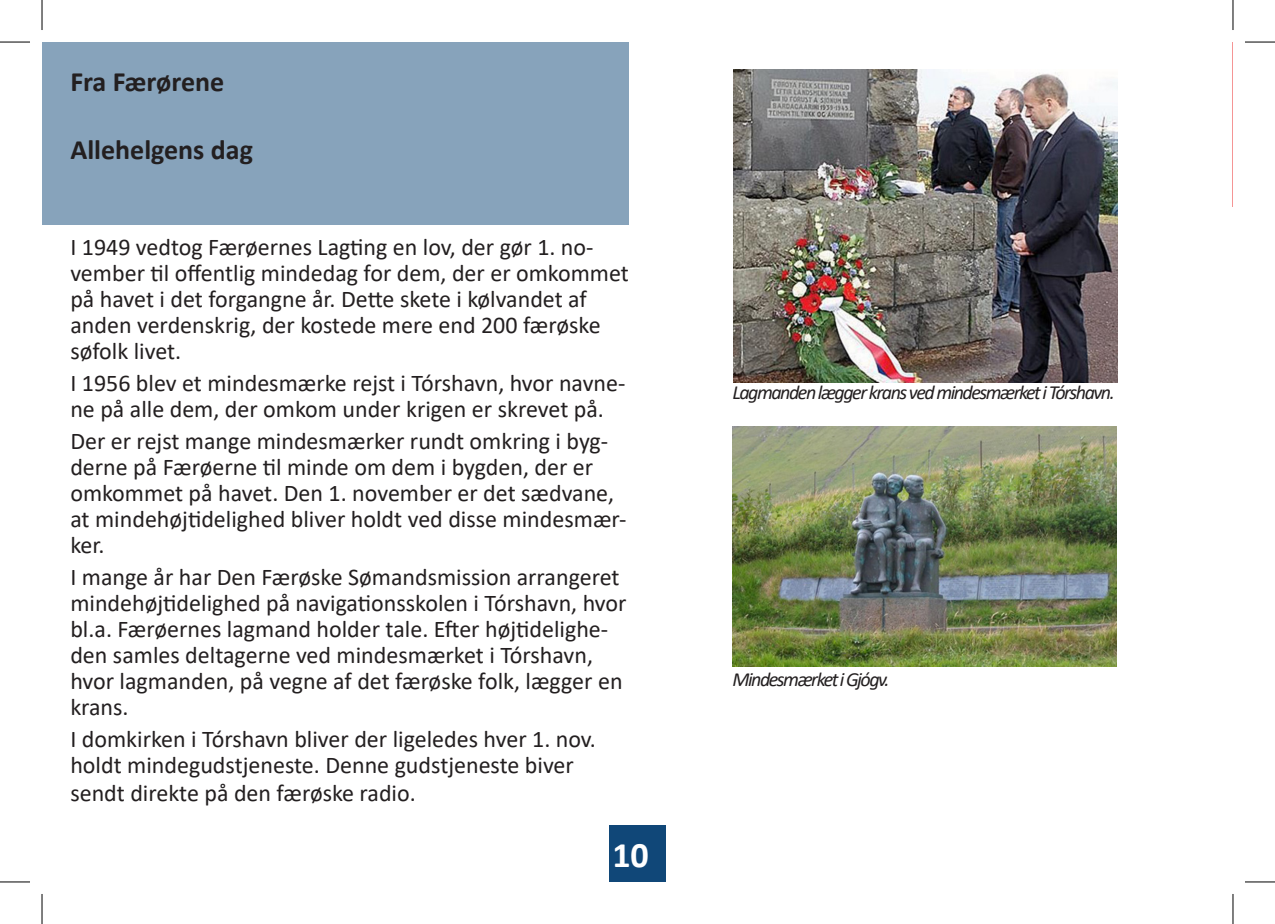
<style>
.page{position:relative;width:1275px;height:924px;background:#fff}
.page>*{position:absolute;margin:0;border:0;box-sizing:border-box;transform-origin:0 0}
.t1{font:700 36px "Calibri";color:#fff}
.t2{font:700 28px "Calibri";color:#231f20}
.t3{font:24px/26px "Calibri";color:#231f20}
.t4{font:italic 20px "Calibri";letter-spacing:-.075em;color:#231f20}
</style>
<div class="page">
<hr style="left:1231px;top:42px;width:2px;height:164px;background:#ec2b2c">
<div style="left:42px;top:42px;width:587px;height:183px;background:#87a3bb"></div>
<img style="left:733px;top:70px;width:384px;height:312px">
<img style="left:732px;top:426px;width:384px;height:240px">
<div style="left:609px;top:824px;width:57px;height:57px;background:#104778"></div>
<hr style="left:0;top:42px;width:30px;height:1px;background:#000">
<hr style="left:1245px;top:42px;width:30px;height:1px;background:#000">
<hr style="left:0;top:881px;width:30px;height:1px;background:#000">
<hr style="left:1245px;top:881px;width:30px;height:1px;background:#000">
<hr style="left:42px;top:0;width:1px;height:30px;background:#000">
<hr style="left:42px;top:893px;width:1px;height:30px;background:#000">
<hr style="left:1232px;top:0;width:1px;height:30px;background:#000">
<hr style="left:1232px;top:893px;width:1px;height:30px;background:#000">
<p class="t2" style="left:70px;top:62px;width:155px">Fra Færørene</p>
<p class="t2" style="left:70px;top:129px;width:184px">Allehelgens dag</p>
<p class="t3" style="left:70px;top:234px;width:560px">I 1949 vedtog Færøernes Lagting en lov, der gør 1. no&shy;vember til offentlig mindedag for dem, der er omkommet på havet i det forgangne år. Dette skete i kølvandet af anden verdenskrig, der kostede mere end 200 færøske søfolk livet.</p>
<p class="t3" style="left:70px;top:369px;width:556px">I 1956 blev et mindesmærke rejst i Tórshavn, hvor navne&shy;ne på alle dem, der omkom under krigen er skrevet på.</p>
<p class="t3" style="left:70px;top:427px;width:558px">Der er rejst mange mindesmærker rundt omkring i byg&shy;derne på Færøerne til minde om dem i bygden, der er omkommet på havet. Den 1. november er det sædvane, at mindehøjtidelighed bliver holdt ved disse mindesmær&shy;ker.</p>
<p class="t3" style="left:70px;top:563px;width:557px">I mange år har Den Færøske Sømandsmission arrangeret mindehøjtidelighed på navigationsskolen i Tórshavn, hvor bl.a. Færøernes lagmand holder tale. Efter højtidelighe&shy;den samles deltagerne ved mindesmærket i Tórshavn, hvor lagmanden, på vegne af det færøske folk, lægger en krans.</p>
<p class="t3" style="left:70px;top:724px;width:527px">I domkirken i Tórshavn bliver der ligeledes hver 1. nov. holdt mindegudstjeneste. Denne gudstjeneste biver</p>
<p class="t3" style="left:70px;top:779px;width:347px">sendt direkte på den færøske radio.</p>
<p class="t1" style="left:612px;top:829px;width:38px">10</p>
<p class="t4" style="left:732px;top:378px;width:384px">Lagmanden lægger krans ved mindesmærket i Tórshavn.</p>
<p class="t4" style="left:732px;top:664px;width:158px">Mindesmærket i Gjógv.</p>
</div>
